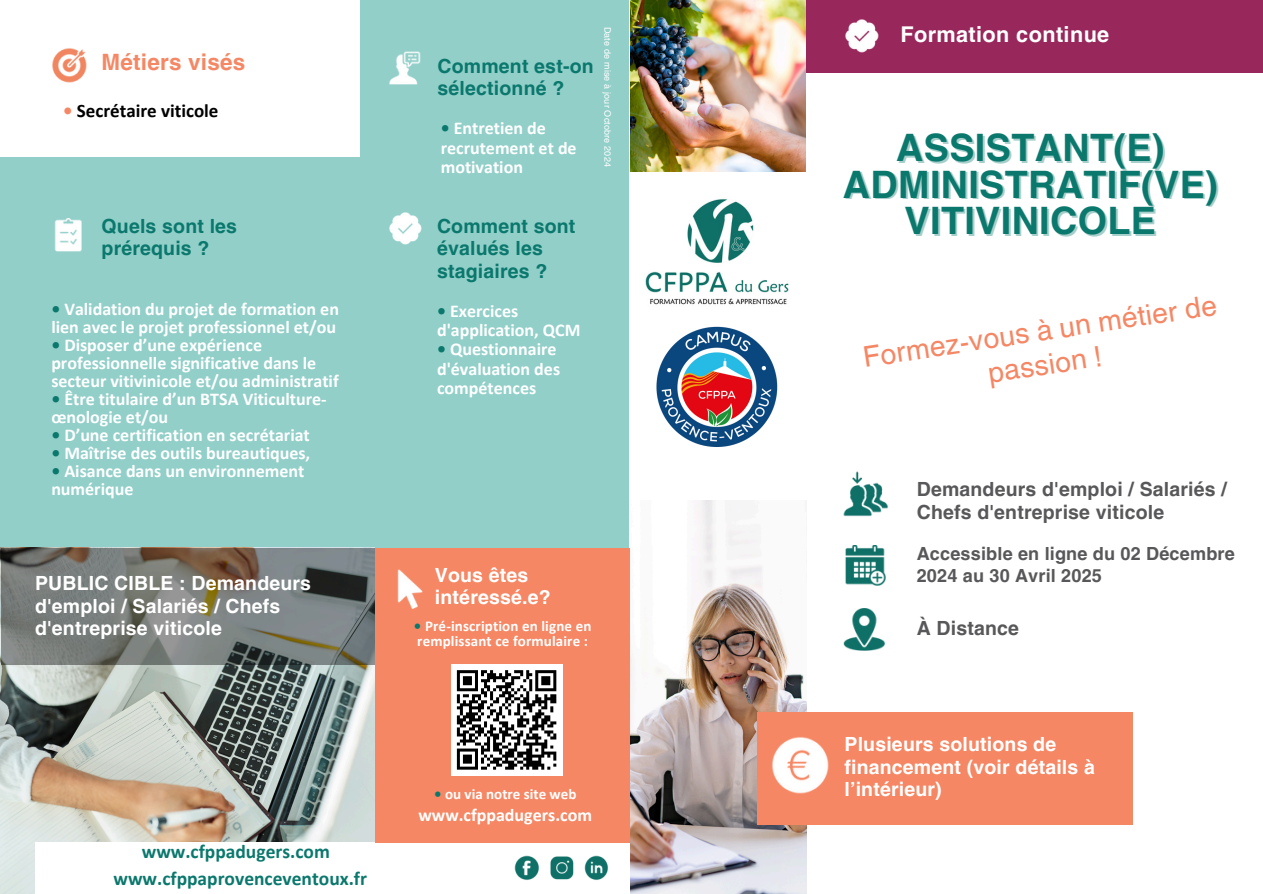
<style>
.page{position:relative;width:1263px;height:894px;background:#fff}
.page>*{position:absolute;margin:0;border:0;box-sizing:border-box;transform-origin:0 0}
.t1{font:700 37.8px "Helvetica LT Pro";letter-spacing:.01em;color:#0b786d}
.t2{font:28.5px/33.9px "Helvetica Hebrew";color:#f58764;text-align:center}
.t3{font:700 22.5px "Helvetica LT Pro";letter-spacing:.01em;color:#f58764}
.t4{font:700 21.75px "Helvetica LT Pro";letter-spacing:.02em;color:#fff}
.t5{font:700 19.5px/22.5px "Helvetica LT Pro";letter-spacing:.01em;color:#fff}
.t6{font:700 19.5px/22.5px "Helvetica LT Pro";letter-spacing:.01em;color:#0b786d}
.t7{font:700 19.5px/22.5px "Helvetica LT Pro";letter-spacing:.01em;color:#58585a}
.t8{font:700 19.5px/27px "Calibri";color:#0b786d;text-align:center}
.t9{font:700 19.05px "Calibri";color:#000}
.t10{font:700 18.15px/21.3px "Helvetica LT Pro";letter-spacing:.01em;color:#58585a}
.t11{font:700 18px/19.2px "Calibri";color:#fff}
.t12{font:700 15px/14.7px "Calibri";letter-spacing:.01em;color:#fff}
.t13{font:9px "Helvetica LT Pro";letter-spacing:.02em;color:#fff}
.s1{color:#f58764}
.s2{color:#0b786d}
</style>
<div class="page">
<div style="left:0;top:0;width:629px;height:893px;background:#92cfc9"></div>
<div style="left:0;top:0;width:359px;height:157px;background:#fff"></div>
<img style="left:52px;top:48px;width:35px;height:35px">
<img style="left:389px;top:51px;width:32px;height:34px">
<img style="left:389px;top:212px;width:33px;height:33px">
<img style="left:54px;top:218px;width:28px;height:34px">
<img style="left:1px;top:664px;width:374px;height:229px">
<svg style="left:1px;top:547px;width:374px;height:117px"></svg>
<div style="left:35px;top:841px;width:631px;height:52px;background:#fff"></div>
<div style="left:375px;top:547px;width:255px;height:294px;background:#f58764"></div>
<img style="left:397px;top:569px;width:26px;height:40px">
<img style="left:515px;top:855px;width:24px;height:24px">
<img style="left:550px;top:856px;width:24px;height:24px">
<img style="left:584px;top:855px;width:24px;height:24px">
<img style="left:630px;top:0;width:176px;height:171px">
<div style="left:806px;top:0;width:457px;height:72px;background:#98275b"></div>
<img style="left:845px;top:19px;width:34px;height:34px">
<img style="left:845px;top:545px;width:40px;height:40px">
<img style="left:843px;top:471px;width:45px;height:46px">
<img style="left:844px;top:608px;width:41px;height:42px">
<img style="left:630px;top:500px;width:176px;height:393px">
<div style="left:757px;top:712px;width:376px;height:112px;background:#f58764"></div>
<img style="left:772px;top:737px;width:57px;height:57px">
<div style="left:451px;top:664px;width:111px;height:111px;background:#fff"></div>
<svg style="left:456px;top:670px;width:101px;height:100px"></svg>
<img style="left:656px;top:326px;width:122px;height:121px">
<img style="left:645px;top:199px;width:144px;height:106px">
<h4 class="t3" style="left:102px;top:54px;width:145px">Métiers visés</h4>
<h4 class="t6" style="left:438px;top:57px;width:158px">Comment est-on sélectionné ?</h4>
<p class="t9" style="left:63px;top:102px;width:157px"><span class="s1">•</span> Secrétaire viticole</p>
<h4 class="t11" style="left:441px;top:120px;width:137px"><span class="s2">•</span> Entretien de recrutement et de motivation</h4>
<h4 class="t13" style="left:611px;top:27px;width:142px;rotate:90deg">Date de mise à jour Octobre 2024</h4>
<p class="t6" style="left:102px;top:216px;width:137px">Quels sont les prérequis ?</p>
<p class="t11" style="left:51px;top:301px;width:289px;line-height:18px"><span class="s2">•</span> Validation du projet de formation en lien avec le projet professionnel et/ou</p>
<p class="t11" style="left:51px;top:337px;width:289px;line-height:18px"><span class="s2">•</span> Disposer d’une expérience professionnelle significative dans le secteur vitivinicole et/ou administratif</p>
<p class="t11" style="left:51px;top:391px;width:277px;line-height:18px"><span class="s2">•</span> Être titulaire d’un BTSA Viticulture&shy;œnologie et/ou</p>
<p class="t11" style="left:51px;top:426px;width:260px"><span class="s2">•</span> D’une certification en secrétariat</p>
<p class="t11" style="left:51px;top:444px;width:260px"><span class="s2">•</span> Maîtrise des outils bureautiques,</p>
<p class="t11" style="left:51px;top:463px;width:255px;line-height:18px"><span class="s2">•</span> Aisance dans un environnement numérique</p>
<p class="t6" style="left:437px;top:216px;width:140px">Comment sont évalués les stagiaires ?</p>
<h4 class="t11" style="left:437px;top:303px;width:145px"><span class="s2">•</span> Exercices d'application, QCM</h4>
<h4 class="t11" style="left:437px;top:341px;width:125px"><span class="s2">•</span> Questionnaire d'évaluation des compétences</h4>
<p class="t5" style="left:35px;top:573px;width:278px">PUBLIC CIBLE : Demandeurs d'emploi / Salariés / Chefs d'entreprise viticole</p>
<h4 class="t5" style="left:435px;top:565px;width:117px">Vous êtes intéressé.e?</h4>
<h3 class="t12" style="left:414px;top:619px;width:179px"><span class="s2">•</span> Pré-inscription en ligne en remplissant ce formulaire :</h3>
<p class="t8" style="left:114px;top:839px;width:255px">www.cfppadugers.com www.cfppaprovenceventoux.fr</p>
<p class="t12" style="left:434px;top:787px;width:144px"><span class="s2">•</span> ou via notre site web</p>
<h1 class="t11" style="left:418px;top:806px;width:175px">www.cfppadugers.com</h1>
<h4 class="t4" style="left:900px;top:26px;width:210px">Formation continue</h4>
<h2 class="t1" style="left:896px;top:133px;width:270px">ASSISTANT(E)</h2>
<p class="t1" style="left:843px;top:170px;width:376px">ADMINISTRATIF(VE)</p>
<p class="t1" style="left:905px;top:207px;width:253px">VITIVINICOLE</p>
<p class="t2" style="left:861px;top:345px;width:359px;rotate:-9deg">Formez-vous à un métier de passion !</p>
<h4 class="t7" style="left:917px;top:479px;width:312px">Demandeurs d'emploi / Salariés /<br>Chefs d'entreprise viticole</h4>
<p class="t10" style="left:917px;top:544px;width:320px">Accessible en ligne du 02 Décembre<br>2024 au 30 Avril 2025</p>
<h3 class="t7" style="left:917px;top:618px;width:104px">À Distance</h3>
<h4 class="t5" style="left:844px;top:734px;width:252px">Plusieurs solutions de financement (voir détails à l’intérieur)</h4>
</div>
